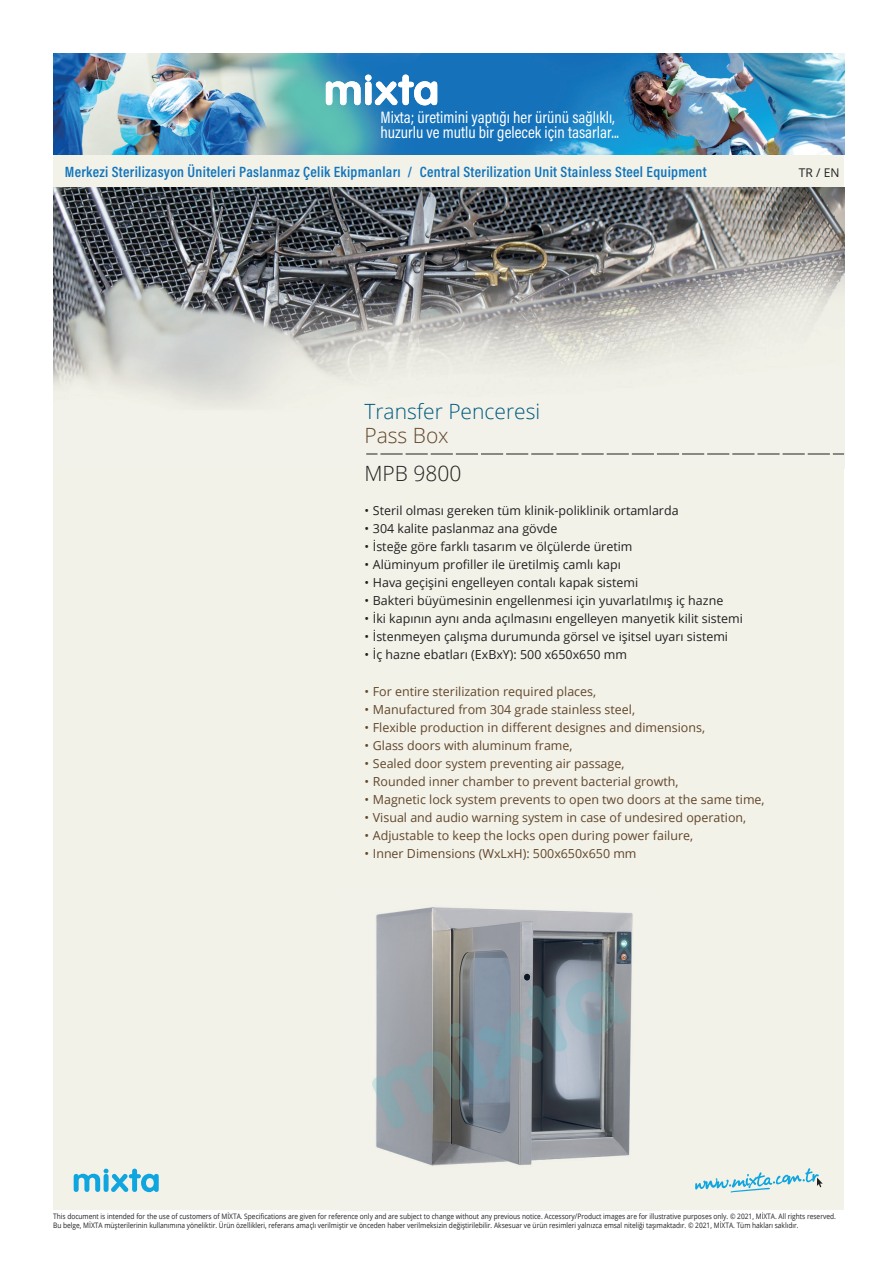
<style>
.page{position:relative;width:893px;height:1263px;background:#fff}
.page>*{position:absolute;margin:0;border:0;box-sizing:border-box;transform-origin:0 0}
.t1{font:300 21px "Open Sans";color:#005b7f}
.t2{font:300 21px "Open Sans";color:#62462a}
.t3{font:300 21px "Open Sans";color:#231f20}
.t4{font:16.65px/15px "Acumin Pro Cond";color:#fff}
.t5{font:600 15px "Acumin Pro Cond";letter-spacing:.02em;color:#1074bc}
.t6{font:12.45px "Open Sans";color:#62462a}
.t7{font:12.45px "Open Sans";color:#231f20}
.t8{font:12px "Open Sans";color:#231f20}
.t9{font:7.5px/9px "Open Sans";color:#231f20;scale:.88 1}
</style>
<div class="page">
<div style="left:53px;top:53px;width:791px;height:1157px;background:#f2f2e9"></div>
<img style="left:53px;top:188px;width:791px;height:266px">
<img style="left:53px;top:53px;width:791px;height:102px">
<svg style="left:326px;top:75px;width:111px;height:30px;background:#91bfdb"></svg>
<svg style="left:366px;top:454px;width:478px;height:1px"></svg>
<svg style="left:695px;top:1168px;width:128px;height:24px"></svg>
<svg style="left:74px;top:1168px;width:85px;height:24px"></svg>
<img style="left:339px;top:907px;width:322px;height:304px">
<h2 class="t4" style="left:381px;top:110px;width:240px">Mixta; üretimini yaptığı her ürünü sağlıklı, huzurlu ve mutlu bir gelecek için tasarlar...</h2>
<h3 class="t5" style="left:65px;top:162px;width:643px">Merkezi Sterilizasyon Üniteleri Paslanmaz Çelik Ekipmanları / Central Sterilization Unit Stainless Steel Equipment</h3>
<h3 class="t8" style="left:799px;top:164px;width:42px">TR / EN</h3>
<h1 class="t1" style="left:364px;top:397px;width:177px">Transfer Penceresi</h1>
<h1 class="t2" style="left:364px;top:421px;width:86px">Pass Box</h1>
<h1 class="t3" style="left:364px;top:459px;width:98px">MPB 9800</h1>
<h3 class="t7" style="left:364px;top:501px;width:316px">• Steril olması gereken tüm klinik-poliklinik ortamlarda</h3>
<h3 class="t7" style="left:364px;top:519px;width:195px">• 304 kalite paslanmaz ana gövde</h3>
<h3 class="t7" style="left:364px;top:537px;width:270px">• İsteğe göre farklı tasarım ve ölçülerde üretim</h3>
<h3 class="t7" style="left:364px;top:555px;width:258px">• Alüminyum profiller ile üretilmiş camlı kapı</h3>
<h3 class="t7" style="left:364px;top:573px;width:275px">• Hava geçişini engelleyen contalı kapak sistemi</h3>
<h3 class="t7" style="left:364px;top:591px;width:360px">• Bakteri büyümesinin engellenmesi için yuvarlatılmış iç hazne</h3>
<h3 class="t7" style="left:364px;top:609px;width:380px">• İki kapının aynı anda açılmasını engelleyen manyetik kilit sistemi</h3>
<h3 class="t7" style="left:364px;top:627px;width:365px">• İstenmeyen çalışma durumunda görsel ve işitsel uyarı sistemi</h3>
<h3 class="t7" style="left:364px;top:645px;width:264px">• İç hazne ebatları (ExBxY): 500 x650x650 mm</h3>
<h3 class="t6" style="left:364px;top:683px;width:233px">• For entire sterilization required places,</h3>
<h3 class="t6" style="left:364px;top:701px;width:272px">• Manufactured from 304 grade stainless steel,</h3>
<h3 class="t6" style="left:364px;top:719px;width:342px">• Flexible production in different designes and dimensions,</h3>
<h3 class="t6" style="left:364px;top:737px;width:210px">• Glass doors with aluminum frame,</h3>
<h3 class="t6" style="left:364px;top:755px;width:261px">• Sealed door system preventing air passage,</h3>
<h3 class="t6" style="left:364px;top:773px;width:316px">• Rounded inner chamber to prevent bacterial growth,</h3>
<h3 class="t6" style="left:364px;top:791px;width:402px">• Magnetic lock system prevents to open two doors at the same time,</h3>
<h3 class="t6" style="left:364px;top:809px;width:383px">• Visual and audio warning system in case of undesired operation,</h3>
<h3 class="t6" style="left:364px;top:827px;width:330px">• Adjustable to keep the locks open during power failure,</h3>
<h3 class="t6" style="left:364px;top:845px;width:274px">• Inner Dimensions (WxLxH): 500x650x650 mm</h3>
<p class="t9" style="left:53px;top:1211px;width:891px">This document is intended for the use of customers of MİXTA. Specifications are given for reference only and are subject to change without any previous notice. Accessory/Product images are for illustrative purposes only. © 2021, MİXTA. All rights reserved.<br>Bu belge, MİXTA müşterilerinin kullanımına yöneliktir. Ürün özellikleri, referans amaçlı verilmiştir ve önceden haber verilmeksizin değiştirilebilir. Aksesuar ve ürün resimleri yalnızca emsal niteliği taşımaktadır. © 2021, MİXTA. Tüm hakları saklıdır.</p>
</div>
